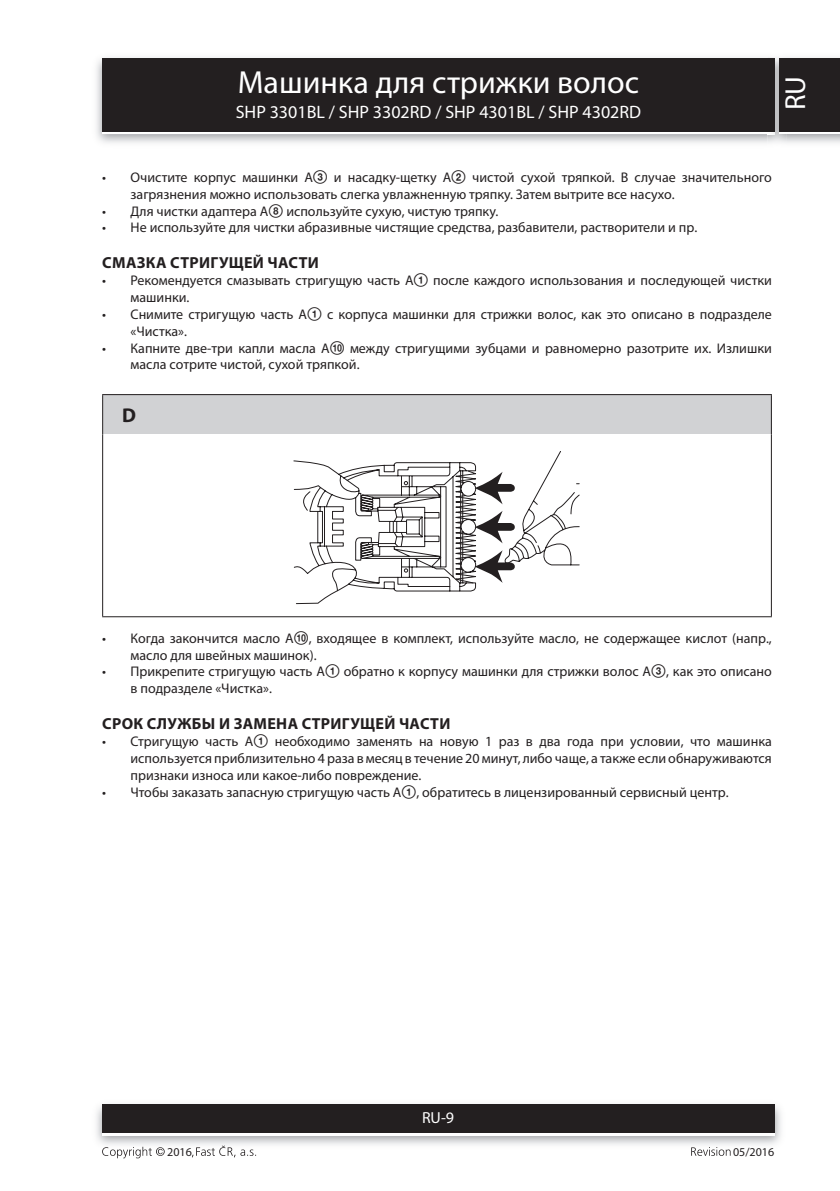
<style>
.page{position:relative;width:840px;height:1191px;background:#fff}
.page>*{position:absolute;margin:0;border:0;box-sizing:border-box;transform-origin:0 0}
.t1{font:32px "Myriad Pro";color:#fff}
.t2{font:29px "Myriad Pro";color:#fff}
.text_7{font:700 20px "Myriad Pro";color:#231f20}
.t3{font:18px "Myriad Pro";color:#fff}
.titulek_8{font:700 16px "Myriad Pro";letter-spacing:.02em;color:#231f20}
.t4{font:16px "Myriad Pro";color:#fff}
.t5{font:14px/16.8px "Myriad Pro";color:#231f20}
.t6{font:12px "Myriad Pro";color:#231f20}
.s1{font-family:"Zz 3"}
</style>
<div class="page">
<div style="left:102px;top:61px;width:672px;height:73px;background:linear-gradient(to right,#231f20,#231f20)"></div>
<div style="left:102px;top:58px;width:672px;height:73px;background:#231f20"></div>
<img style="left:96px;top:1104px;width:685px;height:41px">
<div style="left:102px;top:1107px;width:672px;height:28px;background:linear-gradient(to right,#fff,#fff)"></div>
<div style="left:102px;top:1104px;width:672px;height:28px;background:#231f20"></div>
<img style="left:767px;top:55px;width:18px;height:90px">
<svg style="left:767px;top:131px;width:7px;height:3px"></svg>
<img style="left:767px;top:58px;width:7px;height:3px">
<img style="left:767px;top:61px;width:7px;height:70px">
<div style="left:778px;top:61px;width:61px;height:73px;background:linear-gradient(to right,#231f20,#231f20)"></div>
<div style="left:778px;top:58px;width:61px;height:73px;background:#231f20"></div>
<svg style="left:102px;top:1146px;width:63px;height:12px"></svg>
<svg style="left:192px;top:1145px;width:64px;height:12px"></svg>
<svg style="left:691px;top:1147px;width:39px;height:8px"></svg>
<div style="left:103px;top:394px;width:668px;height:40px;background:#d1d2d4"></div>
<hr style="left:102px;top:394px;width:669px;height:1px;background:#231f20">
<hr style="left:102px;top:395px;width:1px;height:39px;background:#231f20">
<hr style="left:770px;top:395px;width:1px;height:39px;background:#231f20">
<hr style="left:102px;top:434px;width:1px;height:182px;background:#231f20">
<hr style="left:770px;top:434px;width:1px;height:182px;background:#231f20">
<hr style="left:102px;top:616px;width:669px;height:1px;background:#231f20">
<svg style="left:301px;top:451px;width:278px;height:153px"></svg>
<h1 class="t1" style="left:237px;top:62px;width:402px">Машинка для стрижки волос</h1>
<p class="t3" style="left:235px;top:101px;width:407px">SHP 3301BL / SHP 3302RD / SHP 4301BL / SHP 4302RD</p>
<h2 class="t2" style="left:777px;top:110px;width:36px;rotate:-90deg">RU</h2>
<p class="t5" style="left:130px;top:169px;width:642px;text-indent:-28px">• Очистите корпус машинки A<span class="s1">3</span> и насадку-щетку A<span class="s1">2</span> чистой сухой тряпкой. В случае значительного загрязнения можно использовать слегка увлажненную тряпку. Затем вытрите все насухо.</p>
<p class="t5" style="left:102px;top:202px;width:397px">• Для чистки адаптера A<span class="s1">8</span> используйте сухую, чистую тряпку.</p>
<p class="t5" style="left:102px;top:219px;width:596px">• Не используйте для чистки абразивные чистящие средства, разбавители, растворители и пр.</p>
<p class="titulek_8" style="left:102px;top:253px;width:218px">СМАЗКА СТРИГУЩЕЙ ЧАСТИ</p>
<p class="t5" style="left:130px;top:272px;width:642px;text-indent:-28px">• Рекомендуется смазывать стригущую часть A<span class="s1">1</span> после каждого использования и последующей чистки машинки.</p>
<p class="t5" style="left:130px;top:305px;width:642px;text-indent:-28px">• Снимите стригущую часть A<span class="s1">1</span> с корпуса машинки для стрижки волос, как это описано в подразделе «Чистка».</p>
<p class="t5" style="left:130px;top:339px;width:642px;text-indent:-28px">• Капните две-три капли масла A<span class="s1">0</span> между стригущими зубцами и равномерно разотрите их. Излишки масла сотрите чистой, сухой тряпкой.</p>
<p class="text_7" style="left:122px;top:402px;width:15px">D</p>
<p class="t5" style="left:130px;top:629px;width:642px;text-indent:-28px">• Когда закончится масло A<span class="s1">0</span>, входящее в комплект, используйте масло, не содержащее кислот (напр., масло для швейных машинок).</p>
<p class="t5" style="left:130px;top:663px;width:642px;text-indent:-28px">• Прикрепите стригущую часть A<span class="s1">1</span> обратно к корпусу машинки для стрижки волос A<span class="s1">3</span>, как это описано в подразделе «Чистка».</p>
<p class="titulek_8" style="left:102px;top:713px;width:349px">СРОК СЛУЖБЫ И ЗАМЕНА СТРИГУЩЕЙ ЧАСТИ</p>
<p class="t5" style="left:130px;top:733px;width:642px;text-align:justify;text-indent:-28px">• Стригущую часть A<span class="s1">1</span> необходимо заменять на новую 1 раз в два года при условии, что машинка используется приблизительно 4 раза в месяц в течение 20 минут, либо чаще, а также если обнаруживаются признаки износа или какое-либо повреждение.</p>
<p class="t5" style="left:102px;top:783px;width:627px">• Чтобы заказать запасную стригущую часть A<span class="s1">1</span>, обратитесь в лицензированный сервисный центр.</p>
<p class="t4" style="left:422px;top:1108px;width:34px">RU-9</p>
<p class="t6" style="left:167px;top:1144px;width:26px">2016</p>
<p class="t6" style="left:732px;top:1144px;width:43px">05/2016</p>
</div>
